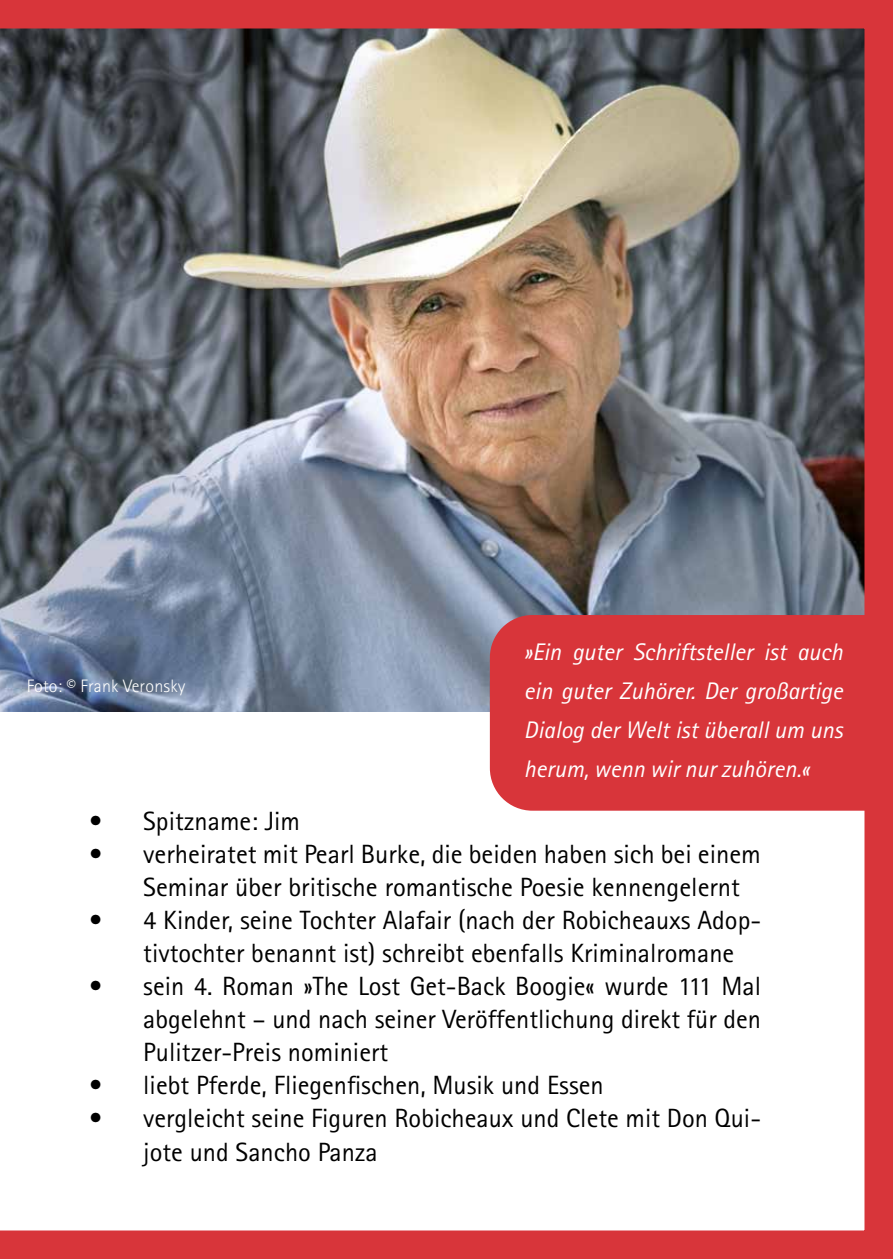
<style>
.page{position:relative;width:893px;height:1259px;background:#fff}
.page>*{position:absolute;margin:0;border:0;box-sizing:border-box;transform-origin:0 0}
.t1{font:26.4px/33px "AT Rotis Sans Serif";color:#000}
.t2{font:italic 24px/39px "AT Rotis Sans Serif";color:#fff;text-align:justify}
.t3{font:300 18px "AT Rotis Sans Serif";letter-spacing:.01em;color:#fff}
</style>
<div class="page">
<img style="left:0;top:0;width:893px;height:1259px">
<p class="t3" style="left:27px;top:675px;width:160px">Foto: © Frank Veronsky</p>
<p class="t2" style="left:524px;top:633px;width:320px">»Ein guter Schriftsteller ist auch ein guter Zuhörer. Der großartige Dialog der Welt ist überall um uns herum, wenn wir nur zuhören.«</p>
<p class="t1" style="left:89px;top:805px;width:212px">• Spitzname: Jim</p>
<p class="t1" style="left:143px;top:838px;width:619px;text-indent:-54px">• verheiratet mit Pearl Burke, die beiden haben sich bei einem<br>Seminar über britische romantische Poesie kennengelernt</p>
<p class="t1" style="left:143px;top:904px;width:617px;text-indent:-54px">• 4 Kinder, seine Tochter Alafair (nach der Robicheauxs Adop&shy;tivtochter benannt ist) schreibt ebenfalls Kriminalromane</p>
<p class="t1" style="left:143px;top:970px;width:619px;text-align:justify;text-indent:-54px">• sein 4. Roman »The Lost Get-Back Boogie« wurde 111 Mal abgelehnt – und nach seiner Veröffentlichung direkt für den Pulitzer-Preis nominiert</p>
<p class="t1" style="left:89px;top:1069px;width:516px">• liebt Pferde, Fliegenfischen, Musik und Essen</p>
<p class="t1" style="left:143px;top:1102px;width:619px;text-indent:-54px">• vergleicht seine Figuren Robicheaux und Clete mit Don Qui&shy;jote und Sancho Panza</p>
</div>
